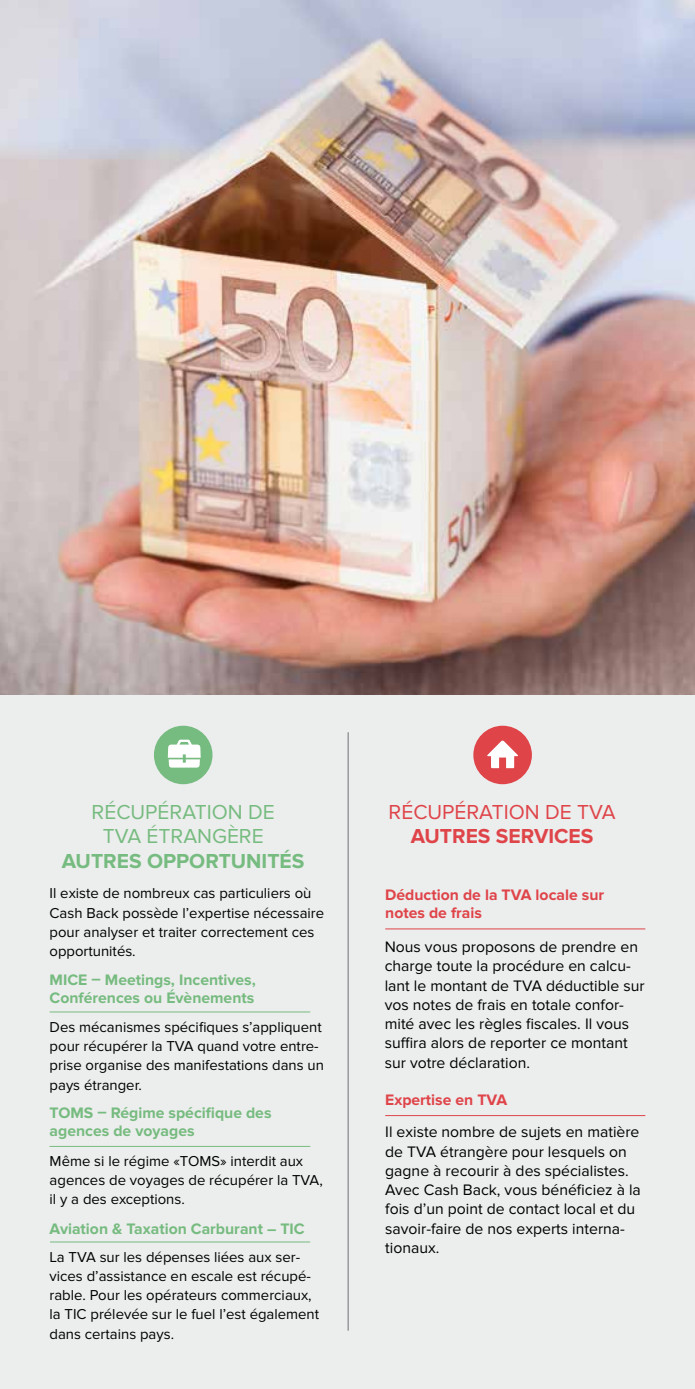
<style>
.page{position:relative;width:695px;height:1389px;background:#fff}
.page>*{position:absolute;margin:0;border:0;box-sizing:border-box;transform-origin:0 0}
.t1{font:21px/24.5px "Proxima Nova";color:#76bb7f;text-align:center}
.t2{font:700 21px "Proxima Nova";color:#76bb7f}
.t3{font:21px "Proxima Nova";color:#df4449}
.t4{font:700 21px "Proxima Nova";color:#df4449}
.t5{font:15.75px/19.2px "Proxima Nova";color:#000}
.t6{font:700 15.75px/18.4px "Proxima Nova";color:#76bb7f}
.t7{font:700 15.75px/18.4px "Proxima Nova";color:#df4449}
.t8{font:14.88px/19.2px "Proxima Nova";color:#000}
</style>
<div class="page">
<div style="left:0;top:694px;width:694px;height:695px;background:#eceded"></div>
<div style="left:154px;top:726px;width:58px;height:58px;background:#76bb7f;border-radius:50%"></div>
<svg style="left:168px;top:740px;width:33px;height:28px"></svg>
<img style="left:0;top:0;width:694px;height:694px">
<div style="left:473px;top:726px;width:59px;height:58px;background:#df4449;border-radius:50%"></div>
<svg style="left:487px;top:740px;width:31px;height:28px"></svg>
<hr style="left:50px;top:1012px;width:260px;height:1px;background:#76bb7f">
<hr style="left:50px;top:1146px;width:260px;height:1px;background:#76bb7f">
<hr style="left:50px;top:1242px;width:260px;height:1px;background:#76bb7f">
<hr style="left:385px;top:928px;width:260px;height:1px;background:#df4449">
<hr style="left:385px;top:1115px;width:260px;height:1px;background:#df4449">
<hr style="left:347px;top:732px;width:1px;height:599px;background:#707172">
<h1 class="t1" style="left:92px;top:800px;width:185px">RÉCUPÉRATION DE<br>TVA ÉTRANGÈRE</h1>
<h1 class="t2" style="left:62px;top:849px;width:244px">AUTRES OPPORTUNITÉS</h1>
<p class="t8" style="left:50px;top:884px;width:276px">Il existe de nombreux cas particuliers où Cash Back possède l’expertise nécessaire pour analyser et traiter correctement ces opportunités.</p>
<p class="t6" style="left:50px;top:971px;width:208px">MICE – Meetings, Incentives,<br>Conférences ou Évènements</p>
<p class="t8" style="left:50px;top:1017px;width:276px">Des mécanismes spécifiques s’appliquent pour récupérer la TVA quand votre entre&shy;prise organise des manifestations dans un pays étranger.</p>
<p class="t6" style="left:50px;top:1104px;width:223px">TOMS – Régime spécifique des agences de voyages</p>
<p class="t8" style="left:50px;top:1152px;width:275px">Même si le régime «TOMS» interdit aux agences de voyages de récupérer la TVA, il y a des exceptions.</p>
<p class="t6" style="left:50px;top:1220px;width:257px">Aviation &amp; Taxation Carburant – TIC</p>
<p class="t8" style="left:50px;top:1247px;width:271px">La TVA sur les dépenses liées aux ser&shy;vices d’assistance en escale est récupé&shy;rable. Pour les opérateurs commerciaux, la TIC prélevée sur le fuel l’est également dans certains pays.</p>
<h1 class="t3" style="left:388px;top:800px;width:228px">RÉCUPÉRATION DE TVA</h1>
<h1 class="t4" style="left:411px;top:824px;width:184px">AUTRES SERVICES</h1>
<p class="t7" style="left:385px;top:886px;width:220px">Déduction de la TVA locale sur notes de frais</p>
<p class="t5" style="left:384px;top:938px;width:261px">Nous vous proposons de prendre en charge toute la procédure en calcu&shy;lant le montant de TVA déductible sur vos notes de frais en totale confor&shy;mité avec les règles fiscales. Il vous suffira alors de reporter ce montant sur votre déclaration.</p>
<p class="t7" style="left:385px;top:1091px;width:124px">Expertise en TVA</p>
<p class="t5" style="left:385px;top:1123px;width:257px">Il existe nombre de sujets en matière de TVA étrangère pour lesquels on gagne à recourir à des spécialistes.<br>Avec Cash Back, vous bénéficiez à la fois d’un point de contact local et du savoir-faire de nos experts interna&shy;tionaux.</p>
</div>
